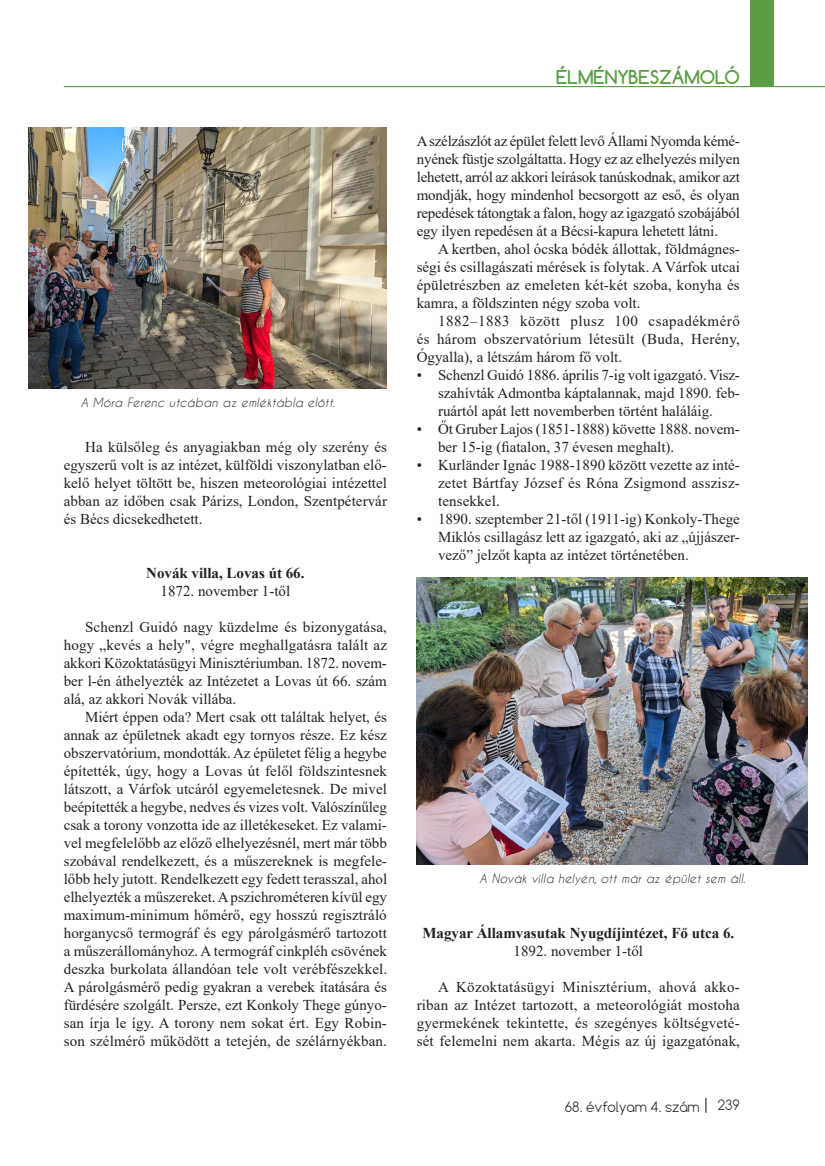
<style>
.page{position:relative;width:825px;height:1166px;background:#fff}
.page>*{position:absolute;margin:0;border:0;box-sizing:border-box;transform-origin:0 0}
.t1{font:700 18px "Comfortaa";color:#5a9d44}
.törzsszöveg{font:15px/18px "Times New Roman";color:#231f20;text-align:justify}
.törzsszöveg-2{font:700 15px "Times New Roman";color:#231f20}
.t2{font:300 13.5px "Comfortaa";color:#231f20}
.képaláírás{font:italic 12px "Caviar Dreams";letter-spacing:.02em;color:#231f20}
</style>
<div class="page">
<hr style="left:64px;top:86px;width:761px;height:1px;background:#5a9d44">
<div style="left:750px;top:0;width:24px;height:87px;background:#5a9d44"></div>
<svg style="left:705px;top:1097px;width:1px;height:15px"></svg>
<img style="left:28px;top:128px;width:359px;height:260px">
<img style="left:417px;top:577px;width:391px;height:287px">
<p class="képaláírás" style="left:81px;top:395px;width:256px">A Móra Ferenc utcában az emléktábla előtt.</p>
<p class="törzsszöveg" style="left:64px;top:437px;width:325px;text-indent:21px">Ha külsőleg és anyagiakban még oly szerény és egyszerű volt is az intézet, külföldi viszonylatban elő&shy;kelő helyet töltött be, hiszen meteorológiai intézettel abban az időben csak Párizs, London, Szentpétervár és Bécs dicsekedhetett.</p>
<p class="törzsszöveg-2" style="left:146px;top:562px;width:160px">Novák villa, Lovas út 66.</p>
<p class="törzsszöveg" style="left:161px;top:581px;width:131px">1872. november 1-től</p>
<p class="törzsszöveg" style="left:64px;top:617px;width:325px;text-indent:21px">Schenzl Guidó nagy küzdelme és bizonygatása, hogy „kevés a hely", végre meghallgatásra talált az akkori Közoktatásügyi Minisztériumban. 1872. novem&shy;ber l-én áthelyezték az Intézetet a Lovas út 66. szám alá, az akkori Novák villába.</p>
<p class="törzsszöveg" style="left:64px;top:707px;width:325px;text-indent:21px">Miért éppen oda? Mert csak ott találtak helyet, és annak az épületnek akadt egy tornyos része. Ez kész obszervatórium, mondották. Az épületet félig a hegybe építették, úgy, hogy a Lovas út felől földszintesnek látszott, a Várfok utcáról egyemeletesnek. De mivel beépítették a hegybe, nedves és vizes volt. Valószínűleg csak a torony vonzotta ide az illetékeseket. Ez valami&shy;vel megfelelőbb az előző elhelyezésnél, mert már több szobával rendelkezett, és a műszereknek is megfele&shy;lőbb hely jutott. Rendelkezett egy fedett terasszal, ahol elhelyezték a műszereket. A pszichrométeren kívül egy maximum-minimum hőmérő, egy hosszú regisztráló horganycső termográf és egy párolgásmérő tartozott a műszerállományhoz. A termográf cinkpléh csövének deszka burkolata állandóan tele volt verébfészekkel.<br>A párolgásmérő pedig gyakran a verebek itatására és fürdésére szolgált. Persze, ezt Konkoly Thege gúnyo&shy;san írja le így. A torony nem sokat ért. Egy Robin&shy;son szélmérő működött a tetején, de szélárnyékban.</p>
<p class="t1" style="left:556px;top:66px;width:185px">ÉLMÉNYBESZÁMOLÓ</p>
<p class="törzsszöveg" style="left:417px;top:131px;width:325px">A szélzászlót az épület felett levő Állami Nyomda kémé&shy;nyének füstje szolgáltatta. Hogy ez az elhelyezés milyen lehetett, arról az akkori leírások tanúskodnak, amikor azt mondják, hogy mindenhol becsorgott az eső, és olyan repedések tátongtak a falon, hogy az igazgató szobájából egy ilyen repedésen át a Bécsi-kapura lehetett látni.</p>
<p class="törzsszöveg" style="left:417px;top:239px;width:325px;text-indent:21px">A kertben, ahol ócska bódék állottak, földmágnes&shy;ségi és csillagászati mérések is folytak. A Várfok utcai épületrészben az emeleten két-két szoba, konyha és kamra, a földszinten négy szoba volt.</p>
<p class="törzsszöveg" style="left:417px;top:311px;width:325px;text-indent:21px">1882–1883 között plusz 100 csapadékmérő és három obszervatórium létesült (Buda, Herény, Ógyalla), a létszám három fő volt.</p>
<p class="törzsszöveg" style="left:438px;top:365px;width:303px;text-indent:-21px">• Schenzl Guidó 1886. április 7-ig volt igazgató. Vis - szahívták Admontba káptalannak, majd 1890. feb&shy;ruártól apát lett novemberben történt haláláig.</p>
<p class="törzsszöveg" style="left:438px;top:419px;width:303px;text-indent:-21px">• Őt Gruber Lajos (1851-1888) követte 1888. novem&shy;ber 15-ig (fiatalon, 37 évesen meghalt).</p>
<p class="törzsszöveg" style="left:438px;top:455px;width:303px;text-indent:-21px">• Kurländer Ignác 1988-1890 között vezette az inté&shy;zetet Bártfay József és Róna Zsigmond asszisz&shy;tensekkel.</p>
<p class="törzsszöveg" style="left:438px;top:509px;width:303px;text-indent:-21px">• 1890. szeptember 21-től (1911-ig) Konkoly-Thege Miklós csillagász lett az igazgató, aki az „újjászer&shy;vező” jelzőt kapta az intézet történetében.</p>
<p class="képaláírás" style="left:480px;top:871px;width:267px">A Novák villa helyén, ott már az épület sem áll.</p>
<p class="törzsszöveg-2" style="left:422px;top:922px;width:313px">Magyar Államvasutak Nyugdíjintézet, Fő utca 6.</p>
<p class="törzsszöveg" style="left:513px;top:941px;width:131px">1892. november 1-től</p>
<p class="törzsszöveg" style="left:417px;top:977px;width:325px;text-indent:21px">A Közoktatásügyi Minisztérium, ahová akko&shy;riban az Intézet tartozott, a meteorológiát mostoha gyermekének tekintette, és szegényes költségveté&shy;sét felemelni nem akarta. Mégis az új igazgatónak,</p>
<p class="t2" style="left:565px;top:1097px;width:136px">68. évfolyam 4. szám</p>
<p class="t2" style="left:718px;top:1095px;width:24px">239</p>
</div>
